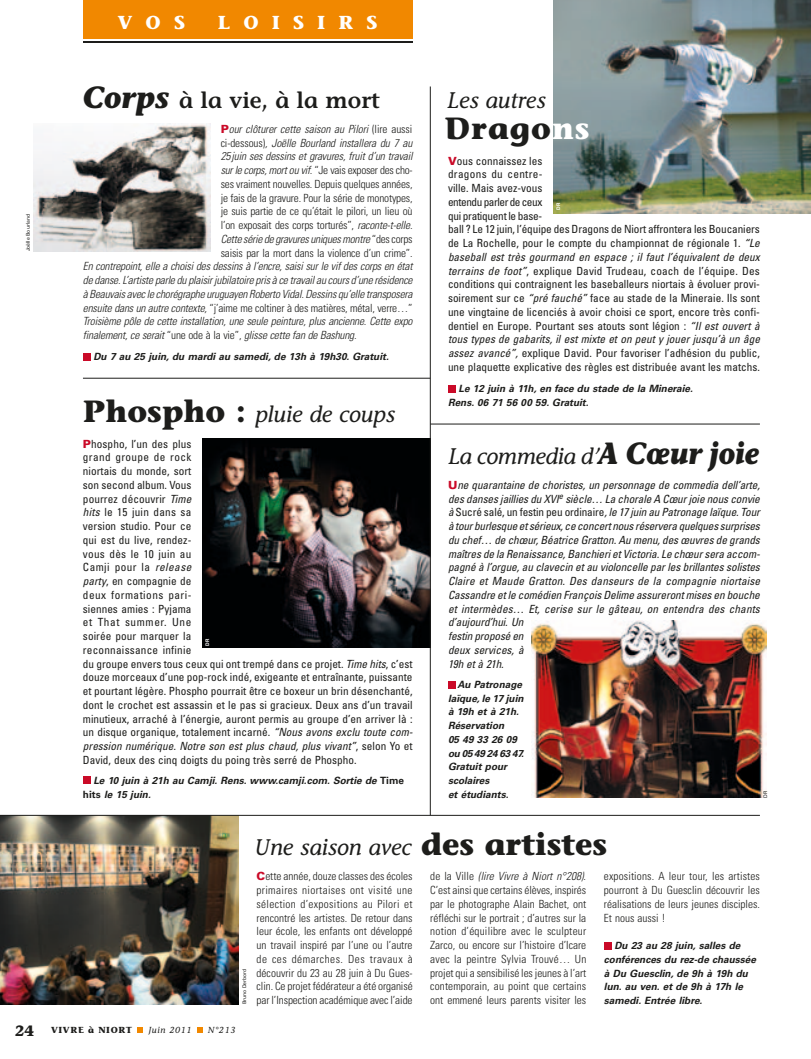
<style>
.page{position:relative;width:811px;height:1059px;background:#fff}
.page>*{position:absolute;margin:0;border:0;box-sizing:border-box;transform-origin:0 0}
.t1{font:700 30.62px "Stone Informal";color:#1d1d1b}
.t2{font:italic 22.5px "Stone Informal";color:#1d1d1b}
.t3{font:600 22.5px "Stone Informal";color:#1d1d1b}
.t4{font:700 18.75px "Stone Informal";letter-spacing:.7em;color:#fff}
.t5{font:condensed 11.25px/13.8px "Univers";color:#1d1d1b}
.t6{font:300 condensed 11.25px/13.8px "Univers";letter-spacing:-.005em;color:#1d1d1b;text-align:justify}
.t7{font:italic condensed 11.25px/13.8px "Univers";letter-spacing:-.01em;color:#1d1d1b}
.t8{font:italic 300 condensed 11.25px/13.8px "Univers";letter-spacing:-.015em;color:#1d1d1b;text-align:justify}
.t9{font:italic 700 10px/13.8px "Univers";color:#1d1d1b}
.t10{font:700 8.75px "Stone Informal";letter-spacing:.075em;color:#1d1d1b}
.t11{font:italic 8.75px "Stone Informal";letter-spacing:.075em;color:#1d1d1b}
.t12{font:5px "Univers";color:#1d1d1b}
.t13{font:700 5px "Univers";color:#fff}
.s1{font-weight:700;font-style:italic;font-size:30.62px}
.s2{font-weight:900;font-stretch:normal;color:#ca0a28}
.s3{font-style:italic}
.s4{font-style:normal}
.s5{font-weight:700;font-style:normal;font-size:30.62px}
.s6{color:#fff}
.s7{font-weight:700;font-size:30.62px}
.s8{font-weight:900;font-style:normal;font-stretch:normal;color:#ca0a28}
.s9{font-size:15px}
</style>
<div class="page">
<div style="left:83px;top:0;width:329px;height:39px;background:#f18800"></div>
<hr style="left:83px;top:41px;width:329px;height:2px;background:#1d1d1b">
<svg style="left:138px;top:1027px;width:5px;height:5px"></svg>
<svg style="left:197px;top:1027px;width:5px;height:5px"></svg>
<div style="left:604px;top:942px;width:7px;height:7px;background:#ca0a28"></div>
<div style="left:83px;top:777px;width:7px;height:7px;background:#ca0a28"></div>
<img style="left:0;top:816px;width:239px;height:188px">
<div style="left:83px;top:353px;width:7px;height:7px;background:#ca0a28"></div>
<img style="left:33px;top:123px;width:177px;height:128px">
<div style="left:448px;top:681px;width:7px;height:7px;background:#ca0a28"></div>
<img style="left:532px;top:621px;width:234px;height:176px">
<div style="left:448px;top:385px;width:7px;height:7px;background:#ca0a28"></div>
<img style="left:553px;top:0;width:258px;height:213px">
<hr style="left:430px;top:424px;width:330px;height:1px;background:#1d1d1b">
<hr style="left:83px;top:378px;width:347px;height:1px;background:#1d1d1b">
<img style="left:202px;top:439px;width:228px;height:209px">
<hr style="left:430px;top:86px;width:1px;height:729px;background:#1d1d1b">
<hr style="left:0;top:815px;width:760px;height:1px;background:#1d1d1b">
<p class="t12" style="left:25px;top:251px;width:39px;rotate:-90deg">Joëlle Bourland</p>
<h3 class="t4" style="left:118px;top:11px;width:67px">vos</h3>
<h3 class="t4" style="left:218px;top:11px;width:159px">l ois irs</h3>
<h2 class="t3" style="left:83px;top:87px;width:298px"><span class="s1">Corps</span> à la vie, à la mort</h2>
<p class="t6" style="left:221px;top:122px;width:193px"><span class="s2">P</span><span class="s3">our clôturer cette saison au Pilori</span> (lire aussi ci-dessous)<span class="s3">, Joëlle Bourland installera du 7 au 25juin ses dessins et gravures, fruit d’un travail sur le corps, mort ou vif.</span> “Je vais exposer des cho&shy;ses vraiment nouvelles. Depuis quelques années, je fais de la gravure. Pour la série de monotypes, je suis partie de ce qu’était le pilori, un lieu où l’on exposait des corps torturés”, <span class="s3">raconte-t-elle.<br>Cette série de gravures uniques montre</span> “des corps saisis par la mort dans la violence d’un crime”.</p>
<p class="t8" style="left:83px;top:260px;width:331px">En contrepoint, elle a choisi des dessins à l’encre, saisi sur le vif des corps en état de danse. L’artiste parle du plaisir jubilatoire pris à ce travail au cours d’une résidence à Beauvais avec le chorégraphe uruguayen Roberto Vidal. Dessins qu’elle transposera ensuite dans un autre contexte, <span class="s4">“j’aime me coltiner à des matières, métal, verre…” </span>Troisième pôle de cette installation, une seule peinture, plus ancienne. Cette expo finalement, ce serait <span class="s4">“une ode à la vie”,</span> glisse cette fan de Bashung.</p>
<p class="t9" style="left:93px;top:350px;width:297px">Du 7 au 25 juin, du mardi au samedi, de 13h à 19h30. Gratuit.</p>
<h2 class="t2" style="left:83px;top:400px;width:313px"><span class="s5">Phospho :</span> pluie de coups</h2>
<h2 class="t2" style="left:447px;top:86px;width:100px">Les autres</h2>
<h1 class="t1" style="left:444px;top:109px;width:147px">Drago<span class="s6">ns</span></h1>
<p class="t5" style="left:448px;top:154px;width:313px"><span class="s2">V</span>ous connaissez les<br>dragons du centre-<br>ville. Mais avez-vous<br>entendu parler de ceux<br>qui pratiquent le base-<br>ball ? Le 12 juin, l’équipe des Dragons de Niort affrontera les Boucaniers de La Rochelle, pour le compte du championnat de régionale 1. <span class="s3">“Le baseball est très gourmand en espace ; il faut l’équivalent de deux terrains de foot”</span>, explique David Trudeau, coach de l’équipe. Des conditions qui contraignent les baseballeurs niortais à évoluer provi&shy;soirement sur ce <span class="s3">“pré fauché”</span> face au stade de la Mineraie. Ils sont une vingtaine de licenciés à avoir choisi ce sport, encore très confi&shy;dentiel en Europe. Pourtant ses atouts sont légion : <span class="s3">“Il est ouvert à tous types de gabarits, il est mixte et on peut y jouer jusqu’à un âge assez avancé”,</span> explique David. Pour favoriser l’adhésion du public, une plaquette explicative des règles est distribuée avant les matchs.</p>
<p class="t9" style="left:448px;top:382px;width:246px;text-indent:10px">Le 12 juin à 11h, en face du stade de la Mineraie.<br>Rens. 06 71 56 00 59. Gratuit.</p>
<p class="t13" style="left:555px;top:210px;width:8px;rotate:-90deg">DR</p>
<p class="t5" style="left:83px;top:436px;width:331px"><span class="s2">P</span>hospho, l’un des plus<br>grand groupe de rock<br>niortais du monde, sort<br>son second album. Vous<br>pourrez découvrir <span class="s3">Time<br>hits</span> le 15 juin dans sa<br>version studio. Pour ce<br>qui est du live, rendez-<br>vous dès le 10 juin au<br>Camji pour la <span class="s3">release<br>party</span>, en compagnie de<br>deux formations pari-<br>siennes amies : Pyjama<br>et That summer. Une<br>soirée pour marquer la<br>reconnaissance infinie<br>du groupe envers tous ceux qui ont trempé dans ce projet. <span class="s3">Time hits</span>, c’est douze morceaux d’une pop-rock indé, exigeante et entraînante, puissante et pourtant légère. Phospho pourrait être ce boxeur un brin désenchanté, dont le crochet est assassin et le pas si gracieux. Deux ans d’un travail minutieux, arraché à l’énergie, auront permis au groupe d’en arriver là : un disque organique, totalement incarné. <span class="s3">“Nous avons exclu toute com&shy;pression numérique. Notre son est plus chaud, plus vivant”</span>, selon Yo et David, deux des cinq doigts du poing très serré de Phospho.</p>
<p class="t9" style="left:83px;top:773px;width:322px;text-indent:10px">Le 10 juin à 21h au Camji. Rens. www.camji.com. Sortie de <span class="s4">Time hits</span> le 15 juin.</p>
<h2 class="t2" style="left:448px;top:443px;width:313px">La commedia d’<span class="s7">A Cœur joie</span></h2>
<p class="t7" style="left:448px;top:478px;width:314px"><span class="s8">U</span> ne quarantaine de choristes, un personnage de commedia dell’arte, des danses jaillies du XVI<sup>e</sup> siècle… La chorale A Cœur joie nous convie à <span class="s4">Sucré salé, un festin peu ordinaire</span>, le 17 juin au Patronage laïque. Tour à tour burlesque et sérieux, ce concert nous réservera quelques surprises du chef… de chœur, Béatrice Gratton. Au menu, des œuvres de grands maîtres de la Renaissance, Banchieri et Victoria. Le chœur sera accom&shy;pagné à l’orgue, au clavecin et au violoncelle par les brillantes solistes Claire et Maude Gratton. Des danseurs de la compagnie niortaise Cassandre et le comédien François Delime assureront mises en bouche et intermèdes… Et, cerise sur le gâteau, on entendra des chants d’aujourd’hui. Un<br>festin proposé en<br>deux services, à<br>19h et à 21h.</p>
<p class="t9" style="left:448px;top:678px;width:77px;text-indent:10px">Au Patronage laïque, le 17 juin à 19h et à 21h.<br>Réservation<br>05 49 33 26 09 ou 05 49 24 63 47.<br>Gratuit pour scolaires<br>et étudiants.</p>
<h2 class="t2" style="left:254px;top:833px;width:354px">Une saison avec <span class="s5">des artistes</span></h2>
<p class="t13" style="left:204px;top:646px;width:8px;rotate:-90deg">DR</p>
<p class="t12" style="left:762px;top:797px;width:8px;rotate:-90deg">DR</p>
<p class="t12" style="left:241px;top:1004px;width:37px;rotate:-90deg">Bruno Derbord</p>
<p class="t6" style="left:257px;top:869px;width:158px"><span class="s2">C</span>ette année, douze classes des écoles primaires niortaises ont visité une sélection d’expositions au Pilori et rencontré les artistes. De retour dans leur école, les enfants ont développé un travail inspiré par l’une ou l’autre de ces démarches. Des travaux à découvrir du 23 au 28 juin à Du Gues&shy;clin. Ce projet fédérateur a été organisé par l’Inspection académique avec l’aide</p>
<p class="t6" style="left:430px;top:869px;width:158px">de la Ville <span class="s3">(lire Vivre à Niort n°208)</span>.<br>C’est ainsi que certains élèves, inspirés par le photographe Alain Bachet, ont réfléchi sur le portrait ; d’autres sur la notion d’équilibre avec le sculpteur Zarco, ou encore sur l’histoire d’Icare avec la peintre Sylvia Trouvé… Un projet qui a sensibilisé les jeunes à l’art contemporain, au point que certains ont emmené leurs parents visiter les</p>
<p class="t6" style="left:604px;top:869px;width:158px">expositions. A leur tour, les artistes pourront à Du Guesclin découvrir les réalisations de leurs jeunes disciples.<br>Et nous aussi !</p>
<p class="t9" style="left:604px;top:939px;width:154px;text-indent:10px">Du 23 au 28 juin, salles de conférences du rez-de chaussée à Du Guesclin, de 9h à 19h du lun. au ven. et de 9h à 17h le samedi. Entrée libre.</p>
<p class="t10" style="left:15px;top:1024px;width:119px"><span class="s9">24</span> Vivre à Niort</p>
<p class="t11" style="left:148px;top:1024px;width:45px">Juin 2011</p>
<p class="t11" style="left:208px;top:1024px;width:29px">N°213</p>
</div>
